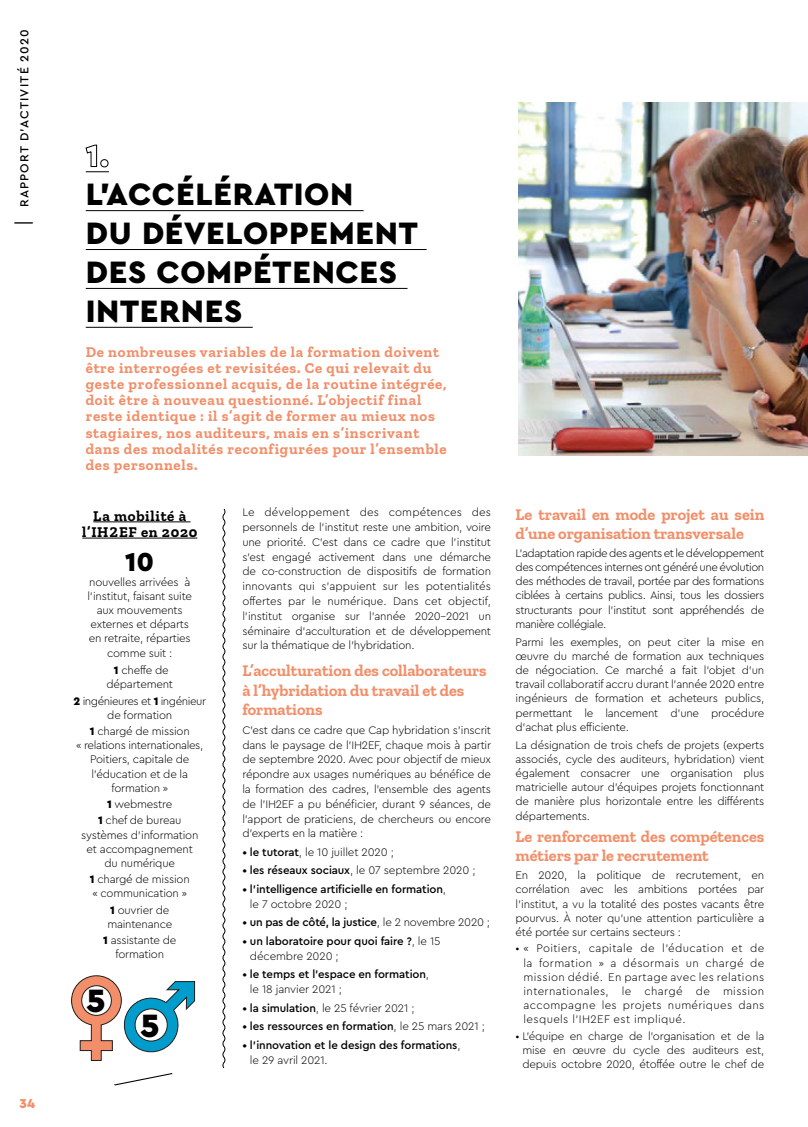
<style>
.page{position:relative;width:808px;height:1127px;background:#fff}
.page>*{position:absolute;margin:0;border:0;box-sizing:border-box;transform-origin:0 0}
.t1{font:900 33.75px "Cera Pro";color:#000}
.t2{font:900 32.4px/38.8px "Cera Pro";letter-spacing:.02em;color:#000}
.t3{font:900 27.3px "Cera Pro";color:#000}
.t4{font:700 16.2px/19.5px "Zilla Slab";color:#f28f6a}
.t5{font:700 14.85px/16.2px "Zilla Slab";letter-spacing:.05em;color:#f28f6a}
.t6{font:700 14.85px/16.2px "Zilla Slab";letter-spacing:.05em;color:#000;text-align:center}
.t7{font:900 13.5px "Cera Pro";color:#f28f6a}
.t8{font:500 12.15px "Cera Pro";letter-spacing:.1em;color:#000}
.t9{font:300 11.55px/14.1px "Cera Pro";letter-spacing:-.02em;color:#000;text-align:justify}
.t10{font:500 11.55px/14.7px "Cera Pro";letter-spacing:-.01em;color:#000}
.t11{font:300 11.55px/14.1px "Cera Pro";letter-spacing:-.04em;color:#000;text-align:center}
.s1{font-weight:500}
.s2{font-weight:300}
.s3{font-weight:900}
</style>
<div class="page">
<img style="left:518px;top:103px;width:290px;height:352px">
<hr style="left:86px;top:210px;width:278px;height:1px;background:#000">
<hr style="left:86px;top:249px;width:341px;height:1px;background:#000">
<hr style="left:86px;top:288px;width:321px;height:1px;background:#000">
<hr style="left:86px;top:327px;width:167px;height:1px;background:#000">
<svg style="left:85px;top:144px;width:24px;height:28px"></svg>
<div style="left:100px;top:159px;width:8px;height:8px;border:1px solid #000;border-radius:50%"></div>
<svg style="left:222px;top:508px;width:4px;height:561px"></svg>
<hr style="left:93px;top:521px;width:98px;height:1px;background:#000">
<hr style="left:82px;top:538px;width:115px;height:1px;background:#000">
<svg style="left:71px;top:975px;width:124px;height:86px"></svg>
<svg style="left:114px;top:1073px;width:59px;height:13px"></svg>
<svg style="left:14px;top:222px;width:19px;height:2px"></svg>
<p class="t8" style="left:16px;top:207px;width:180px;rotate:-90deg">RAPPORT D’ACTIVITÉ 2020</p>
<p class="t7" style="left:20px;top:1094px;width:17px">34</p>
<h2 class="t2" style="left:86px;top:174px;width:334px">L’ACCÉLÉRATION<br>DU DÉVELOPPEMENT<br>DES COMPÉTENCES<br>INTERNES</h2>
<p class="t5" style="left:86px;top:344px;width:362px">De nombreuses variables de la formation doivent être interrogées et revisitées. Ce qui relevait du geste professionnel acquis, de la routine intégrée, doit être à nouveau questionné. L’objectif final reste identique : il s’agit de former au mieux nos stagiaires, nos auditeurs, mais en s’inscrivant dans des modalités reconfigurées pour l’ensemble des personnels.</p>
<p class="t9" style="left:242px;top:505px;width:250px;line-height:14.7px">Le développement des compétences des personnels de l’institut reste une ambition, voire une priorité. C’est dans ce cadre que l’institut s’est engagé activement dans une démarche de co-construction de dispositifs de formation innovants qui s’appuient sur les potentialités offertes par le numérique. Dans cet objectif, l’institut organise sur l’année 2020–2021 un séminaire d’acculturation et de développement sur la thématique de l’hybridation.</p>
<h3 class="t4" style="left:242px;top:661px;width:246px">L’acculturation des collaborateurs à l’hybridation du travail et des formations</h3>
<p class="t9" style="left:242px;top:722px;width:250px;line-height:14.7px">C’est dans ce cadre que Cap hybridation s’inscrit dans le paysage de l’IH2EF, chaque mois à partir de septembre 2020. Avec pour objectif de mieux répondre aux usages numériques au bénéfice de la formation des cadres, l’ensemble des agents de l’IH2EF a pu bénéficier, durant 9 séances, de l’apport de praticiens, de chercheurs ou encore d’experts en la matière :</p>
<p class="t9" style="left:242px;top:844px;width:153px"><span class="s1">• le tutorat</span>, le 10 juillet 2020 ;</p>
<p class="t9" style="left:242px;top:863px;width:235px"><span class="s1">• les réseaux sociaux</span>, le 07 septembre 2020 ;</p>
<p class="t10" style="left:250px;top:881px;width:198px;text-indent:-8px">• l’intelligence artificielle en formation<span class="s2">, le 7 octobre 2020 ;</span></p>
<p class="t10" style="left:242px;top:915px;width:249px">• un pas de côté, la justice<span class="s2">, le 2 novembre 2020 ;</span></p>
<p class="t10" style="left:250px;top:933px;width:192px;text-indent:-8px">• un laboratoire pour quoi faire ?<span class="s2">, le 15 décembre 2020 ;</span></p>
<p class="t10" style="left:250px;top:966px;width:181px;text-indent:-8px">• le temps et l’espace en formation<span class="s2">, le 18 janvier 2021 ;</span></p>
<p class="t9" style="left:242px;top:1000px;width:174px"><span class="s1">• la simulation</span>, le 25 février 2021 ;</p>
<p class="t10" style="left:242px;top:1018px;width:244px">• les ressources en formation<span class="s2">, le 25 mars 2021 ;</span></p>
<p class="t10" style="left:250px;top:1037px;width:212px;text-indent:-8px">• l’innovation et le design des formations<span class="s2">, le 29 avril 2021.</span></p>
<p class="t6" style="left:82px;top:508px;width:116px">La mobilité à l’IH2EF en 2020</p>
<h3 class="t4" style="left:515px;top:505px;width:250px;line-height:18.9px">Le travail en mode projet au sein d’une organisation transversale</h3>
<p class="t9" style="left:515px;top:545px;width:250px">L’adaptation rapide des agents et le développement des compétences internes ont généré une évolution des méthodes de travail, portée par des formations ciblées à certains publics. Ainsi, tous les dossiers structurants pour l’institut sont appréhendés de manière collégiale.</p>
<p class="t9" style="left:515px;top:634px;width:250px">Parmi les exemples, on peut citer la mise en œuvre du marché de formation aux techniques de négociation. Ce marché a fait l’objet d’un travail collaboratif accru durant l’année 2020 entre ingénieurs de formation et acheteurs publics, permettant le lancement d’une procédure d’achat plus efficiente.</p>
<p class="t9" style="left:515px;top:737px;width:250px">La désignation de trois chefs de projets (experts associés, cycle des auditeurs, hybridation) vient également consacrer une organisation plus matricielle autour d’équipes projets fonctionnant de manière plus horizontale entre les différents départements.</p>
<h3 class="t4" style="left:515px;top:827px;width:250px;line-height:18.9px">Le renforcement des compétences métiers par le recrutement</h3>
<p class="t9" style="left:515px;top:868px;width:250px">En 2020, la politique de recrutement, en corrélation avec les ambitions portées par l’institut, a vu la totalité des postes vacants être pourvus. À noter qu’une attention particulière a été portée sur certains secteurs :</p>
<p class="t9" style="left:523px;top:941px;width:242px;text-indent:-8px">• « Poitiers, capitale de l’éducation et de la formation » a désormais un chargé de mission dédié. En partage avec les relations internationales, le chargé de mission accompagne les projets numériques dans lesquels l’IH2EF est impliqué.</p>
<p class="t9" style="left:515px;top:1028px;width:250px;text-align:center">• L’équipe en charge de l’organisation et de la mise en œuvre du cycle des auditeurs est, depuis octobre 2020, étoffée outre le chef de</p>
<h3 class="t3" style="left:125px;top:544px;width:31px">10</h3>
<p class="t9" style="left:87px;top:574px;width:106px;text-align:center">nouvelles arrivées à l’institut, faisant suite aux mouvements externes et départs en retraite, réparties comme suit :</p>
<p class="t9" style="left:107px;top:663px;width:68px;text-align:center"><span class="s3">1</span> cheffe de département</p>
<p class="t11" style="left:74px;top:693px;width:134px"><span class="s3">2</span> ingénieures et <span class="s3">1</span> ingénieur de formation</p>
<p class="t9" style="left:76px;top:723px;width:129px;text-align:center"><span class="s3">1</span> chargé de mission<br>« relations internationales,<br>Poitiers, capitale de l’éducation et de la formation »</p>
<p class="t9" style="left:98px;top:795px;width:85px;line-height:16.4px;text-align:center"><span class="s3">1</span> webmestre<br><span class="s3">1</span> chef de bureau</p>
<p class="t9" style="left:81px;top:827px;width:119px;text-align:center">systèmes d’information et accompagnement du numérique</p>
<p class="t9" style="left:90px;top:872px;width:101px"><span class="s3">1</span> chargé de mission « communication »</p>
<p class="t9" style="left:107px;top:902px;width:66px"><span class="s3">1</span> ouvrier de maintenance</p>
<p class="t9" style="left:103px;top:933px;width:75px;text-align:center"><span class="s3">1</span> assistante de formation</p>
<h1 class="t1" style="left:87px;top:978px;width:21px">5</h1>
<h1 class="t1" style="left:141px;top:1003px;width:21px">5</h1>
</div>
